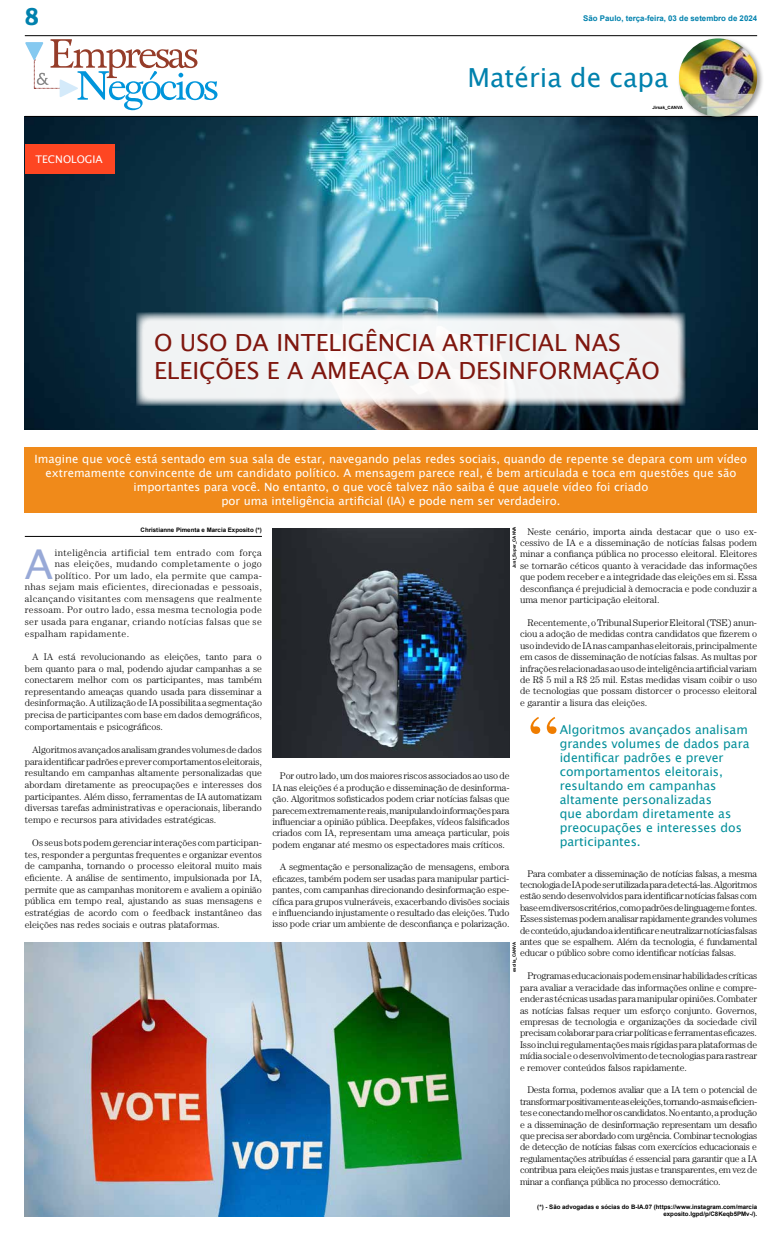
<style>
.page{position:relative;width:782px;height:1241px;background:#fff}
.page>*{position:absolute;margin:0;border:0;box-sizing:border-box;transform-origin:0 0}
.t1{font:70px "Times";color:#ef7d00}
.t2{font:41.12px "Lucida Sans Unicode";color:#98a9d7}
.t3{font:26.25px "Lucida Sans Unicode";color:#0081ad}
.t4{font:700 26.25px "Adelle";color:#0081ad}
.t5{font:23.62px/28px "Lucida Sans Unicode";color:#7f160e}
.t6{font:12.25px/14px "Lucida Sans Unicode";color:#008e99}
.t7{font:11.38px/14px "Lucida Sans Unicode";color:#fff;text-align:center}
.t8{font:10.5px "Lucida Sans Unicode";color:#fff}
.t9{font:300 9.62px/11.4px "Century Std";color:#000;text-align:justify}
.t10{font:300 9.62px "Century Std";letter-spacing:.04em;color:#000}
.t11{font:700 7.88px "Arial";color:#0081ad}
.t12{font:700 6.12px/7px "Arial";color:#000;text-align:right}
.t13{font:700 4.38px "Arial";color:#000}
</style>
<div class="page">
<img style="left:25px;top:117px;width:732px;height:312px">
<div style="left:25px;top:447px;width:731px;height:66px;background:#f08a1a"></div>
<hr style="left:25px;top:35px;width:731px;height:1px;background:#000">
<hr style="left:25px;top:116px;width:731px;height:1px;background:#000">
<svg style="left:25px;top:39px;width:192px;height:71px"></svg>
<hr style="left:25px;top:536px;width:237px;height:1px;background:#000">
<img style="left:25px;top:942px;width:484px;height:273px">
<img style="left:272px;top:528px;width:237px;height:228px">
<div style="left:676px;top:36px;width:88px;height:88px;background:#000;opacity:.4"></div>
<img style="left:678px;top:38px;width:78px;height:79px;border-radius:39px">
<div style="left:25px;top:144px;width:90px;height:30px;background:#fe4622"></div>
<svg style="left:136px;top:312px;width:549px;height:93px;fill:#f1f4f4"></svg>
<h3 class="t4" style="left:25px;top:-2px;width:16px">8</h3>
<p class="t11" style="left:583px;top:12px;width:175px">São Paulo, terça-feira, 03 de setembro de 2024</p>
<h3 class="t3" style="left:467px;top:56px;width:202px">Matéria de capa</h3>
<p class="t8" style="left:36px;top:151px;width:69px">TECNOLOGIA</p>
<p class="t13" style="left:652px;top:105px;width:32px">Jirsak_CANVA</p>
<h3 class="t5" style="left:154px;top:329px;width:507px">O USO DA INTELIGÊNCIA ARTIFICIAL NAS<br>ELEIÇÕES E A AMEAÇA DA DESINFORMAÇÃO</h3>
<p class="t7" style="left:35px;top:452px;width:713px">Imagine que você está sentado em sua sala de estar, navegando pelas redes sociais, quando de repente se depara com um vídeo extremamente convincente de um candidato político. A mensagem parece real, é bem articulada e toca em questões que são importantes para você. No entanto, o que você talvez não saiba é que aquele vídeo foi criado<br>por uma inteligência artificial (IA) e pode nem ser verdadeiro.</p>
<p class="t12" style="left:141px;top:527px;width:123px">Christianne Pimenta e Marcia Exposito (*)</p>
<h2 class="t2" style="left:25px;top:531px;width:30px">A</h2>
<p class="t10" style="left:55px;top:547px;width:208px">inteligência artificial tem entrado com força</p>
<p class="t10" style="left:55px;top:558px;width:208px">nas eleições, mudando completamente o jogo</p>
<p class="t10" style="left:55px;top:569px;width:208px">político. Por um lado, ela permite que campa-</p>
<p class="t10" style="left:25px;top:581px;width:238px">nhas sejam mais eficientes, direcionadas e pessoais,</p>
<p class="t10" style="left:25px;top:593px;width:238px">alcançando visitantes com mensagens que realmente</p>
<p class="t10" style="left:25px;top:604px;width:238px">ressoam. Por outro lado, essa mesma tecnologia pode</p>
<p class="t10" style="left:25px;top:616px;width:238px">ser usada para enganar, criando notícias falsas que se</p>
<p class="t10" style="left:25px;top:627px;width:106px">espalham rapidamente.</p>
<p class="t9" style="left:25px;top:650px;width:238px;line-height:11.6px;text-indent:7px">A IA está revolucionando as eleições, tanto para o bem quanto para o mal, podendo ajudar campanhas a se conectarem melhor com os participantes, mas também representando ameaças quando usada para disseminar a desinformação. A utilização de IA possibilita a segmentação precisa de participantes com base em dados demográficos, comportamentais e psicográficos.</p>
<p class="t9" style="left:25px;top:743px;width:238px;line-height:11.6px;text-indent:7px">Algoritmos avançados analisam grandes volumes de dados para identificar padrões e prever comportamentos eleitorais, resultando em campanhas altamente personalizadas que abordam diretamente as preocupações e interesses dos participantes. Além disso, ferramentas de IA automatizam diversas tarefas administrativas e operacionais, liberando tempo e recursos para atividades estratégicas.</p>
<p class="t9" style="left:25px;top:836px;width:238px;line-height:11.6px;text-indent:7px">Os seus bots podem gerenciar interações com participan&shy;tes, responder a perguntas frequentes e organizar eventos de campanha, tornando o processo eleitoral muito mais eficiente. A análise de sentimento, impulsionada por IA, permite que as campanhas monitorem e avaliem a opinião pública em tempo real, ajustando as suas mensagens e estratégias de acordo com o feedback instantâneo das eleições nas redes sociais e outras plataformas.</p>
<p class="t13" style="left:511px;top:568px;width:43px;rotate:-90deg">Just_Super_CANVA</p>
<p class="t9" style="left:520px;top:525px;width:238px;text-indent:7px">Neste cenário, importa ainda destacar que o uso ex&shy;cessivo de IA e a disseminação de notícias falsas podem minar a confiança pública no processo eleitoral. Eleitores se tornarão céticos quanto à veracidade das informações que podem receber e a integridade das eleições em si. Essa desconfiança é prejudicial à democracia e pode conduzir a uma menor participação eleitoral.</p>
<p class="t9" style="left:520px;top:616px;width:239px;text-indent:7px">Recentemente, o Tribunal Superior Eleitoral (TSE) anun&shy;ciou a adoção de medidas contra candidatos que fizerem o uso indevido de IA nas campanhas eleitorais, principalmente em casos de disseminação de notícias falsas. As multas por infrações relacionadas ao uso de inteligência artificial variam de R$ 5 mil a R$ 25 mil. Estas medidas visam coibir o uso de tecnologias que possam distorcer o processo eleitoral e garantir a lisura das eleições.</p>
<h1 class="t1" style="left:527px;top:701px;width:33px">“</h1>
<p class="t6" style="left:559px;top:722px;width:191px">Algoritmos avançados analisam grandes volumes de dados para identificar padrões e prever comportamentos eleitorais, resultando em campanhas altamente personalizadas<br>que abordam diretamente as preocupações e interesses dos participantes.</p>
<p class="t9" style="left:280px;top:770px;width:231px">Por outro lado, um dos maiores riscos associados ao uso de</p>
<p class="t9" style="left:272px;top:781px;width:238px">IA nas eleições é a produção e disseminação de desinforma&shy;ção. Algoritmos sofisticados podem criar notícias falsas que parecem extremamente reais, manipulando informações para influenciar a opinião pública. Deepfakes, vídeos falsificados criados com IA, representam uma ameaça particular, pois podem enganar até mesmo os espectadores mais críticos.</p>
<p class="t9" style="left:272px;top:861px;width:238px;text-indent:7px">A segmentação e personalização de mensagens, embora eficazes, também podem ser usadas para manipular partici&shy;pantes, com campanhas direcionando desinformação espe&shy;cífica para grupos vulneráveis, exacerbando divisões sociais e influenciando injustamente o resultado das eleições. Tudo isso pode criar um ambiente de desconfiança e polarização.</p>
<p class="t9" style="left:520px;top:867px;width:238px;text-indent:7px">Para combater a disseminação de notícias falsas, a mesma tecnologia de IA pode ser utilizada para detectá-las. Algoritmos estão sendo desenvolvidos para identificar notícias falsas com base em diversos critérios, como padrões de linguagem e fontes.<br>Esses sistemas podem analisar rapidamente grandes volumes de conteúdo, ajudando a identificar e neutralizar notícias falsas antes que se espalhem. Além da tecnologia, é fundamental educar o público sobre como identificar notícias falsas.</p>
<p class="t9" style="left:520px;top:969px;width:239px;text-indent:7px">Programas educacionais podem ensinar habilidades críticas para avaliar a veracidade das informações online e compre&shy;ender as técnicas usadas para manipular opiniões. Combater as notícias falsas requer um esforço conjunto. Governos, empresas de tecnologia e organizações da sociedade civil precisam colaborar para criar políticas e ferramentas eficazes.<br>Isso inclui regulamentações mais rígidas para plataformas de mídia social e o desenvolvimento de tecnologias para rastrear e remover conteúdos falsos rapidamente.</p>
<p class="t9" style="left:520px;top:1084px;width:239px;text-indent:7px">Desta forma, podemos avaliar que a IA tem o potencial de transformar positivamente as eleições, tornando-as mais eficien&shy;tes e conectando melhor os candidatos. No entanto, a produção e a disseminação de desinformação representam um desafio que precisa ser abordado com urgência. Combinar tecnologias de detecção de notícias falsas com exercícios educacionais e regulamentações atribuídas é essencial para garantir que a IA contribua para eleições mais justas e transparentes, em vez de minar a confiança pública no processo democrático.</p>
<p class="t12" style="left:537px;top:1203px;width:221px">(*) - São advogadas e sócias do B-IA.07 (https://www.instagram.com/marcia exposito.lgpd/p/C8Keqb5PMv-/).</p>
<p class="t13" style="left:511px;top:971px;width:32px;rotate:-90deg">esolla_CANVA</p>
</div>
